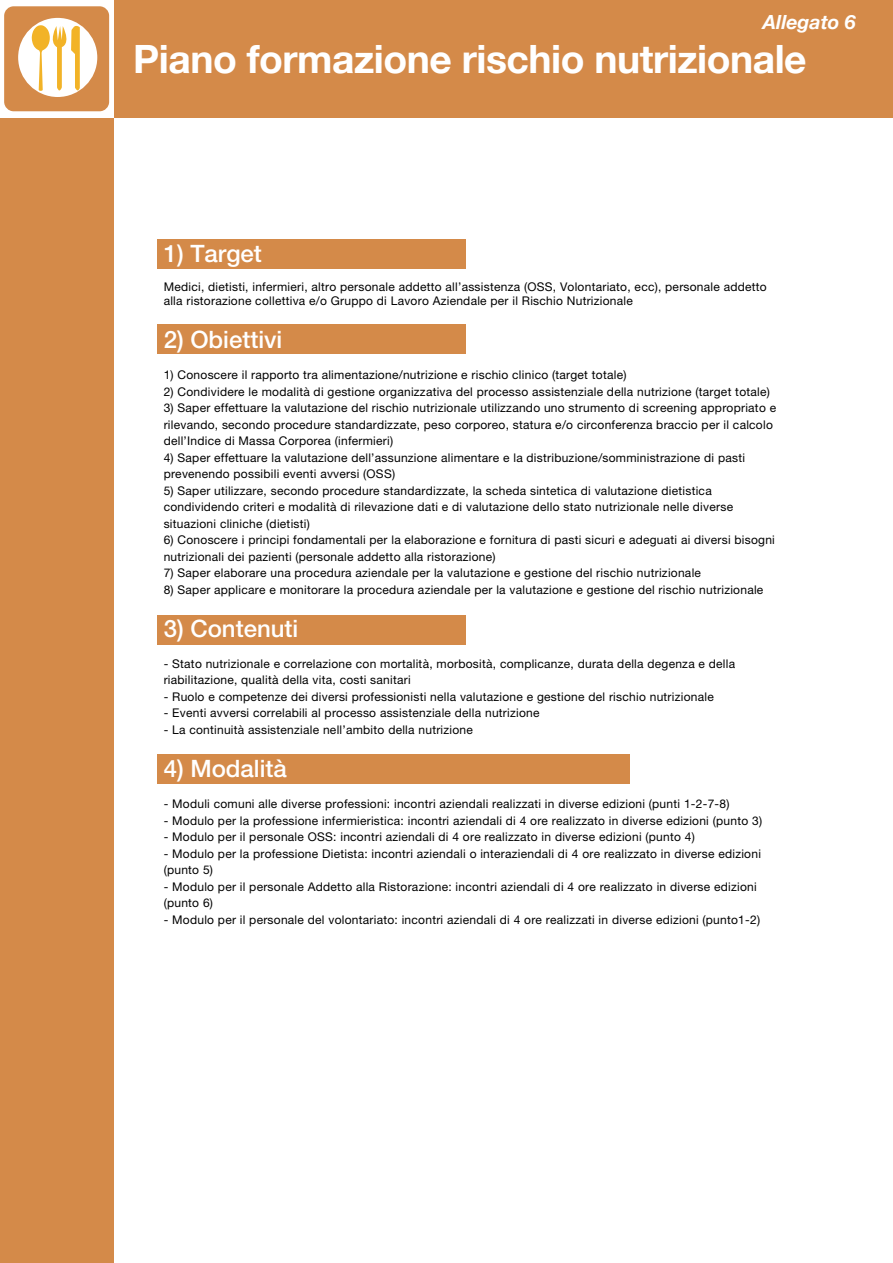
<style>
.page{position:relative;width:893px;height:1263px;background:#fff}
.page>*{position:absolute;margin:0;border:0;box-sizing:border-box;transform-origin:0 0}
.t1{font:700 39px "Helvetica Neue";letter-spacing:-.01em;color:#fff}
.t2{font:500 24px "Helvetica Neue";color:#fff}
.t3{font:italic 700 19.5px "Helvetica Neue";color:#fff}
.t4{font:12px/16.5px "Helvetica Neue";letter-spacing:.02em;color:#000}
</style>
<div class="page">
<div style="left:0;top:0;width:893px;height:118px;background:#d48a49"></div>
<div style="left:0;top:0;width:113px;height:1263px;background:#d48a49"></div>
<div style="left:0;top:0;width:113px;height:118px;background:#fff"></div>
<div style="left:4px;top:6px;width:105px;height:105px;background:#d48a49;border-radius:10px"></div>
<div style="left:18px;top:18px;width:79px;height:79px;background:#fff;border-radius:50%"></div>
<svg style="left:32px;top:23px;width:48px;height:71px"></svg>
<div style="left:157px;top:239px;width:309px;height:30px;background:#d48a49"></div>
<div style="left:157px;top:325px;width:309px;height:29px;background:#d48a49"></div>
<div style="left:157px;top:615px;width:309px;height:30px;background:#d48a49"></div>
<div style="left:157px;top:754px;width:472px;height:30px;background:#d48a49"></div>
<h3 class="t3" style="left:763px;top:10px;width:94px">Allegato 6</h3>
<h1 class="t1" style="left:133px;top:35px;width:675px">Piano formazione rischio nutrizionale</h1>
<h2 class="t2" style="left:164px;top:239px;width:100px">1) Target</h2>
<p class="t4" style="left:164px;top:279px;width:605px;line-height:14.4px">Medici, dietisti, infermieri, altro personale addetto all’assistenza (OSS, Volontariato, ecc), personale addetto alla ristorazione collettiva e/o Gruppo di Lavoro Aziendale per il Rischio Nutrizionale</p>
<h2 class="t2" style="left:164px;top:326px;width:120px">2) Obiettivi</h2>
<p class="t4" style="left:164px;top:367px;width:464px">1) Conoscere il rapporto tra alimentazione/nutrizione e rischio clinico (target totale)</p>
<p class="t4" style="left:164px;top:383px;width:608px">2) Condividere le modalità di gestione organizzativa del processo assistenziale della nutrizione (target totale)</p>
<p class="t4" style="left:164px;top:400px;width:614px">3) Saper effettuare la valutazione del rischio nutrizionale utilizzando uno strumento di screening appropriato e rilevando, secondo procedure standardizzate, peso corporeo, statura e/o circonferenza braccio per il calcolo dell’Indice di Massa Corporea (infermieri)</p>
<p class="t4" style="left:164px;top:449px;width:583px">4) Saper effettuare la valutazione dell’assunzione alimentare e la distribuzione/somministrazione di pasti prevenendo possibili eventi avversi (OSS)</p>
<p class="t4" style="left:164px;top:482px;width:571px">5) Saper utilizzare, secondo procedure standardizzate, la scheda sintetica di valutazione dietistica condividendo criteri e modalità di rilevazione dati e di valutazione dello stato nutrizionale nelle diverse situazioni cliniche (dietisti)</p>
<p class="t4" style="left:164px;top:532px;width:613px">6) Conoscere i principi fondamentali per la elaborazione e fornitura di pasti sicuri e adeguati ai diversi bisogni nutrizionali dei pazienti (personale addetto alla ristorazione)</p>
<p class="t4" style="left:164px;top:565px;width:539px">7) Saper elaborare una procedura aziendale per la valutazione e gestione del rischio nutrizionale</p>
<p class="t4" style="left:164px;top:581px;width:601px">8) Saper applicare e monitorare la procedura aziendale per la valutazione e gestione del rischio nutrizionale</p>
<h2 class="t2" style="left:164px;top:614px;width:136px">3) Contenuti</h2>
<p class="t4" style="left:164px;top:655px;width:573px">- Stato nutrizionale e correlazione con mortalità, morbosità, complicanze, durata della degenza e della riabilitazione, qualità della vita, costi sanitari</p>
<p class="t4" style="left:164px;top:688px;width:552px">- Ruolo e competenze dei diversi professionisti nella valutazione e gestione del rischio nutrizionale</p>
<p class="t4" style="left:164px;top:705px;width:377px">- Eventi avversi correlabili al processo assistenziale della nutrizione</p>
<p class="t4" style="left:164px;top:721px;width:311px">- La continuità assistenziale nell’ambito della nutrizione</p>
<h2 class="t2" style="left:164px;top:754px;width:125px">4) Modalità</h2>
<p class="t4" style="left:164px;top:795px;width:567px">- Moduli comuni alle diverse professioni: incontri aziendali realizzati in diverse edizioni (punti 1-2-7-8)</p>
<p class="t4" style="left:164px;top:812px;width:600px">- Modulo per la professione infermieristica: incontri aziendali di 4 ore realizzato in diverse edizioni (punto 3)</p>
<p class="t4" style="left:164px;top:828px;width:533px">- Modulo per il personale OSS: incontri aziendali di 4 ore realizzato in diverse edizioni (punto 4)</p>
<p class="t4" style="left:164px;top:845px;width:599px">- Modulo per la professione Dietista: incontri aziendali o interaziendali di 4 ore realizzato in diverse edizioni (punto 5)</p>
<p class="t4" style="left:164px;top:878px;width:595px">- Modulo per il personale Addetto alla Ristorazione: incontri aziendali di 4 ore realizzato in diverse edizioni (punto 6)</p>
<p class="t4" style="left:164px;top:911px;width:598px">- Modulo per il personale del volontariato: incontri aziendali di 4 ore realizzati in diverse edizioni (punto1-2)</p>
</div>
